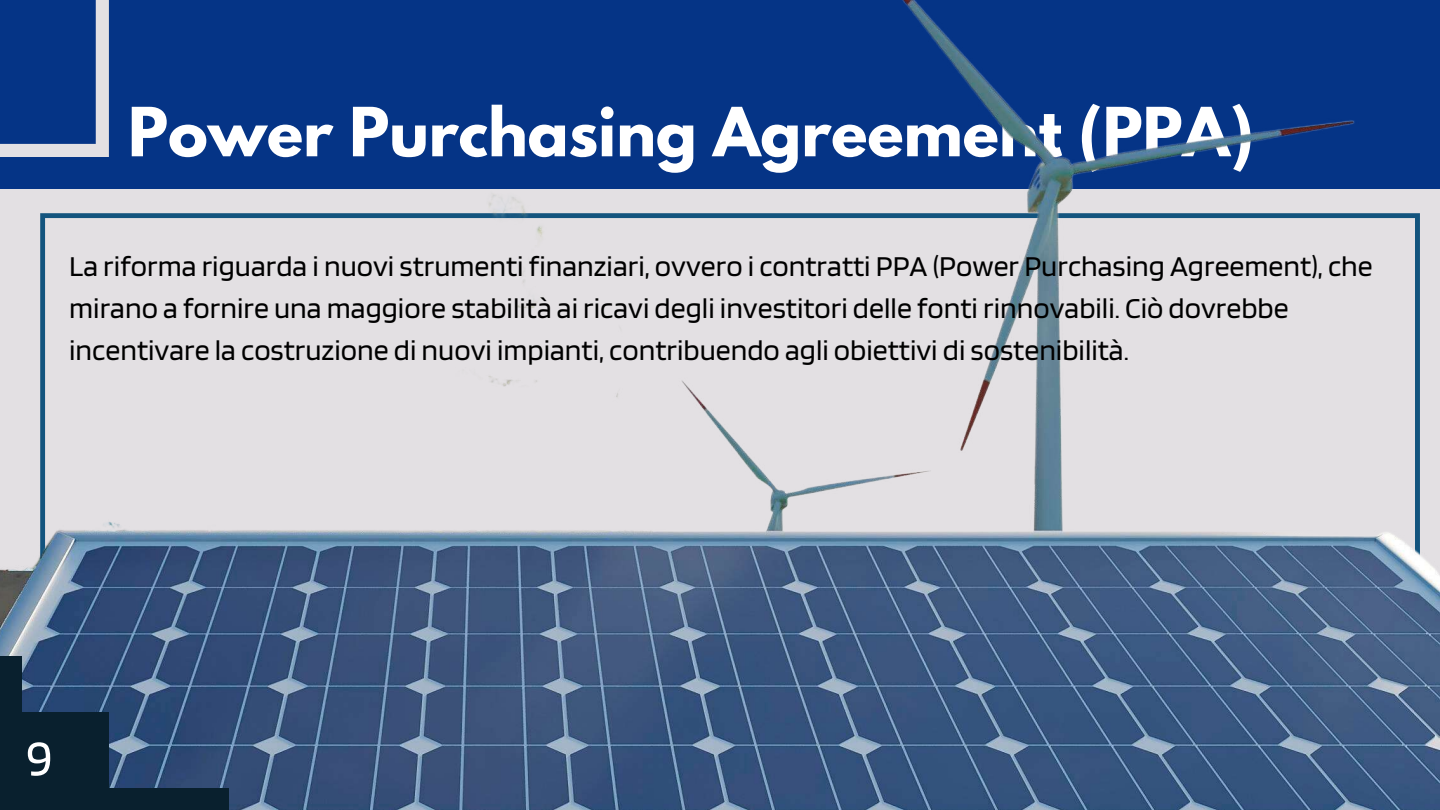
<style>
.page{position:relative;width:1440px;height:810px;background:#fff}
.page>*{position:absolute;margin:0;border:0;box-sizing:border-box;transform-origin:0 0}
.t1{font:700 60px "League Spartan";color:#fff}
.t2{font:52px "Blinker";color:#fff}
.t3{font:30px/42px "Blinker";color:#000}
</style>
<div class="page">
<img style="left:0;top:0;width:1440px;height:810px">
<svg style="left:0;top:0;width:109px;height:157px;background:#305598"></svg>
<div style="left:0;top:712px;width:109px;height:98px;background:#09202e"></div>
<div style="left:107px;top:788px;width:122px;height:22px;background:#09202e"></div>
<div style="left:0;top:657px;width:22px;height:72px;background:#09202e"></div>
<h1 class="t1" style="left:128px;top:102px;width:1127px">Power Purchasing Agreement (PPA)</h1>
<p class="t3" style="left:69px;top:244px;width:1305px">La riforma riguarda i nuovi strumenti finanziari, ovvero i contratti PPA (Power Purchasing Agreement), che mirano a fornire una maggiore stabilità ai ricavi degli investitori delle fonti rinnovabili. Ciò dovrebbe incentivare la costruzione di nuovi impianti, contribuendo agli obiettivi di sostenibilità.</p>
<h2 class="t2" style="left:26px;top:725px;width:28px">9</h2>
</div>
